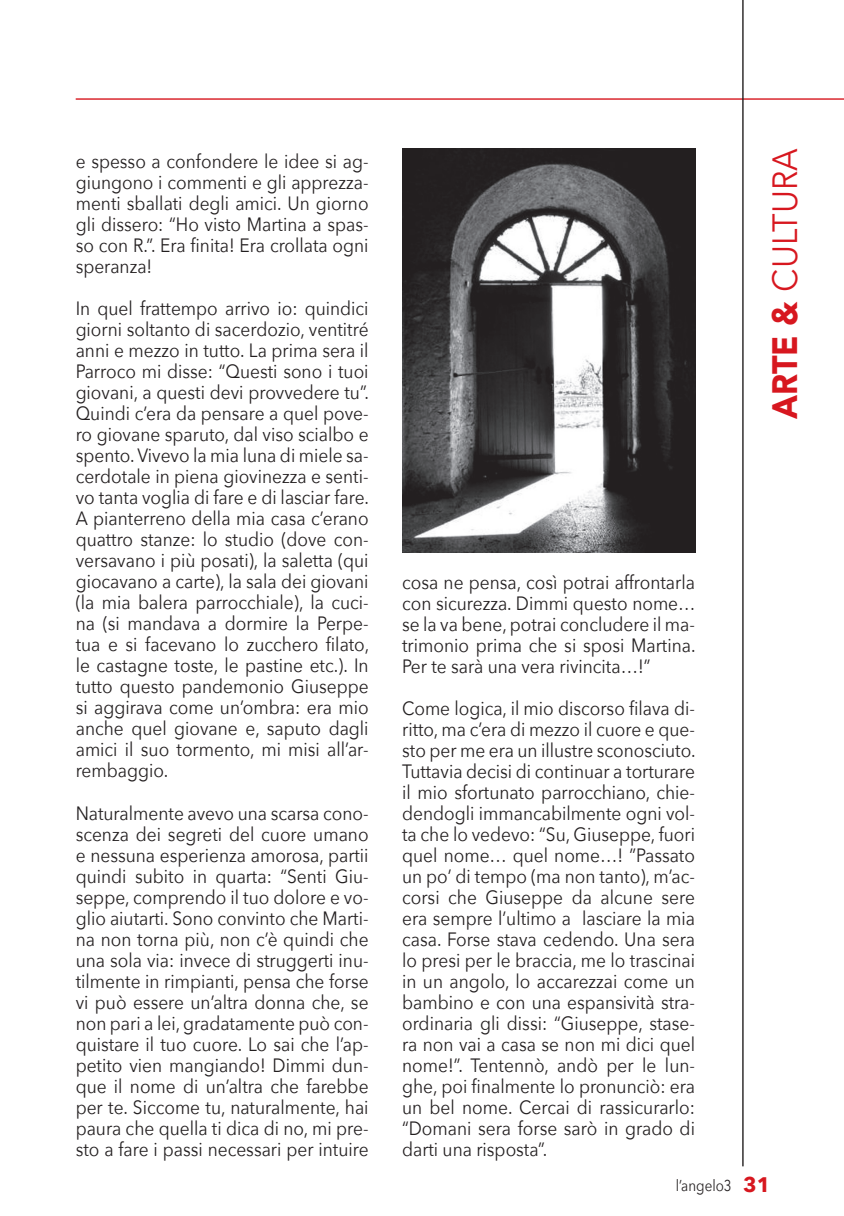
<style>
.page{position:relative;width:844px;height:1216px;background:#fff}
.page>*{position:absolute;margin:0;border:0;box-sizing:border-box;transform-origin:0 0}
.t1{font:35px "Avenir Next";color:#d7171f;scale:.93 1}
.t2{font:19.25px/21px "Avenir Next";color:#231f20;text-align:justify;scale:.9 1}
.t3{font:15.75px "Avenir Next";color:#231f20;scale:.85 1}
.s1{font-family:"Avenir";font-weight:900}
.s2{font-weight:700;font-size:21px;color:#d7171f}
</style>
<div class="page">
<hr style="left:76px;top:98px;width:767px;height:2px;background:#d7171f">
<hr style="left:742px;top:0;width:1px;height:1166px;background:#231f20">
<img style="left:402px;top:149px;width:292px;height:403px">
<p class="t2" style="left:76px;top:150px;width:327px">e spesso a confondere le idee si ag&shy;giungono i commenti e gli apprezza&shy;menti sballati degli amici. Un giorno gli dissero: “Ho visto Martina a spas&shy;so con R.”. Era finita! Era crollata ogni speranza!</p>
<p class="t2" style="left:76px;top:297px;width:327px">In quel frattempo arrivo io: quindici giorni soltanto di sacerdozio, ventitré anni e mezzo in tutto. La prima sera il Parroco mi disse: “Questi sono i tuoi giovani, a questi devi provvedere tu”.<br>Quindi c’era da pensare a quel pove&shy;ro giovane sparuto, dal viso scialbo e spento. Vivevo la mia luna di miele sa&shy;cerdotale in piena giovinezza e senti&shy;vo tanta voglia di fare e di lasciar fare.<br>A pianterreno della mia casa c’erano quattro stanze: lo studio (dove con&shy;versavano i più posati), la saletta (qui giocavano a carte), la sala dei giovani (la mia balera parrocchiale), la cuci&shy;na (si mandava a dormire la Perpe&shy;tua e si facevano lo zucchero filato, le castagne toste, le pastine etc.). In tutto questo pandemonio Giuseppe si aggirava come un’ombra: era mio anche quel giovane e, saputo dagli amici il suo tormento, mi misi all’ar&shy;rembaggio.</p>
<p class="t2" style="left:76px;top:801px;width:327px">Naturalmente avevo una scarsa cono&shy;scenza dei segreti del cuore umano e nessuna esperienza amorosa, partii quindi subito in quarta: “Senti Giu&shy;seppe, comprendo il tuo dolore e vo&shy;glio aiutarti. Sono convinto che Marti&shy;na non torna più, non c’è quindi che una sola via: invece di struggerti inu&shy;tilmente in rimpianti, pensa che forse vi può essere un’altra donna che, se non pari a lei, gradatamente può con&shy;quistare il tuo cuore. Lo sai che l’ap&shy;petito vien mangiando! Dimmi dun&shy;que il nome di un’altra che farebbe per te. Siccome tu, naturalmente, hai paura che quella ti dica di no, mi pre&shy;sto a fare i passi necessari per intuire</p>
<p class="t2" style="left:402px;top:570px;width:327px">cosa ne pensa, così potrai affrontarla con sicurezza. Dimmi questo nome… se la va bene, potrai concludere il ma&shy;trimonio prima che si sposi Martina.<br>Per te sarà una vera rivincita…!”</p>
<p class="t2" style="left:402px;top:696px;width:327px">Come logica, il mio discorso filava di&shy;ritto, ma c’era di mezzo il cuore e que&shy;sto per me era un illustre sconosciuto.<br>Tuttavia decisi di continuar a torturare il mio sfortunato parrocchiano, chie&shy;dendogli immancabilmente ogni vol&shy;ta che lo vedevo: “Su, Giuseppe, fuori quel nome… quel nome…! ”Passato un po’ di tempo (ma non tanto), m’ac&shy;corsi che Giuseppe da alcune sere era sempre l’ultimo a lasciare la mia casa. Forse stava cedendo. Una sera lo presi per le braccia, me lo trascinai in un angolo, lo accarezzai come un bambino e con una espansività stra&shy;ordinaria gli dissi: “Giuseppe, stase&shy;ra non vai a casa se non mi dici quel nome!”. Tentennò, andò per le lun&shy;ghe, poi finalmente lo pronunciò: era un bel nome. Cercai di rassicurarlo: “Domani sera forse sarò in grado di darti una risposta”.</p>
<h1 class="t1" style="left:755px;top:419px;width:292px;rotate:-90deg"><span class="s1">ARTE &amp;</span> CULTURA</h1>
<p class="t3" style="left:675px;top:1171px;width:113px">l’angelo3 <span class="s2">31</span></p>
</div>
